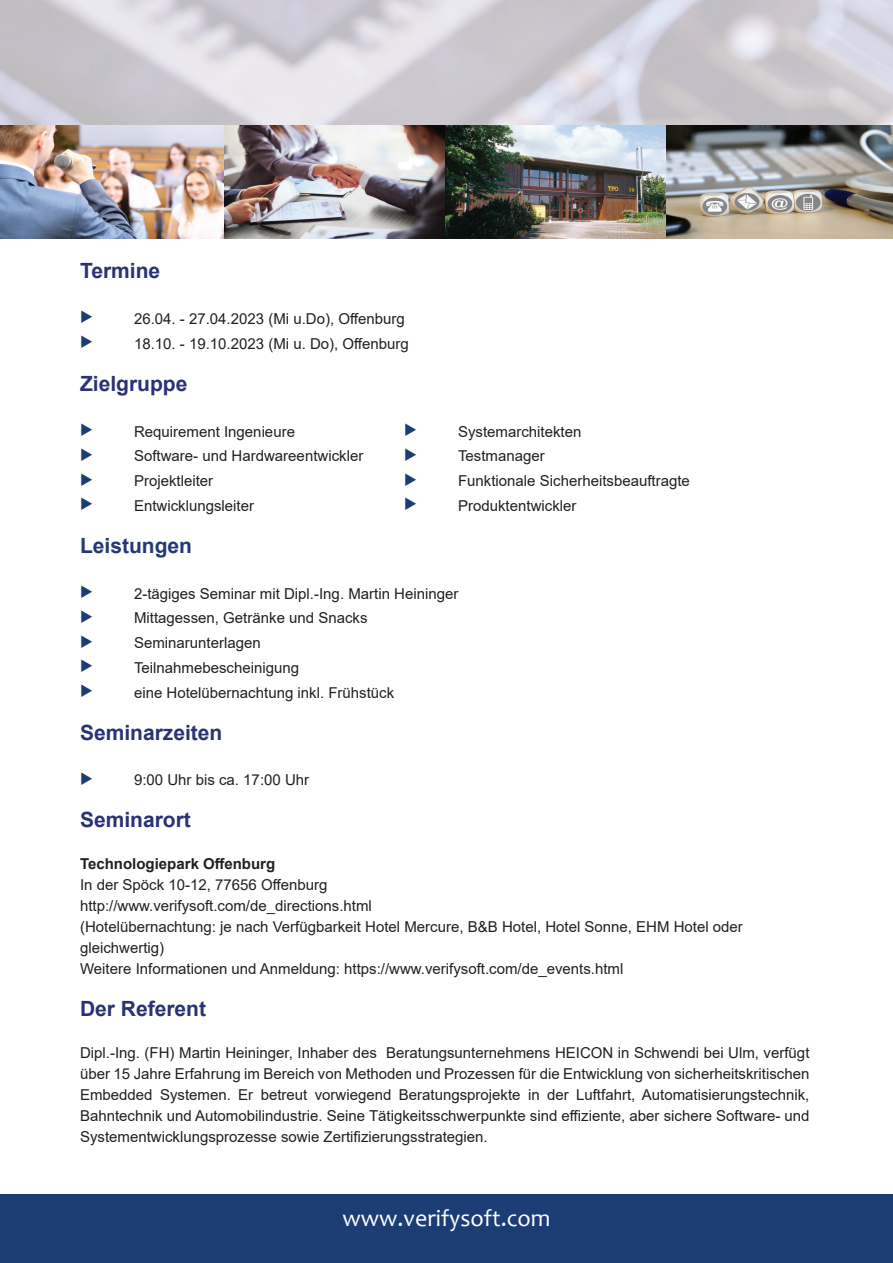
<style>
.page{position:relative;width:893px;height:1263px;background:#fff}
.page>*{position:absolute;margin:0;border:0;box-sizing:border-box;transform-origin:0 0}
.t1{font:24px "Candara";color:#fff}
.t2{font:700 21px "Arial";color:#2a3276}
.t3{font:700 21px "Arial";color:#243875}
.t4{font:15px/21px "Arial";color:#231f20}
.t5{font:700 15px "Arial";color:#231f20}
</style>
<div class="page">
<img style="left:0;top:162px;width:893px;height:76px">
<img style="left:0;top:0;width:893px;height:162px">
<div style="left:0;top:1194px;width:893px;height:69px;background:#1b3d74"></div>
<h2 class="t2" style="left:80px;top:256px;width:82px">Termine</h2>
<p class="t4" style="left:134px;top:308px;width:272px">26.04. - 27.04.2023 (Mi u.Do), Offenburg</p>
<p class="t4" style="left:134px;top:333px;width:276px">18.10. - 19.10.2023 (Mi u. Do), Offenburg</p>
<h2 class="t2" style="left:80px;top:369px;width:109px">Zielgruppe</h2>
<p class="t4" style="left:134px;top:421px;width:162px">Requirement Ingenieure</p>
<p class="t4" style="left:458px;top:421px;width:125px">Systemarchitekten</p>
<p class="t4" style="left:134px;top:445px;width:231px">Software- und Hardwareentwickler</p>
<p class="t4" style="left:458px;top:445px;width:88px">Testmanager</p>
<p class="t4" style="left:134px;top:470px;width:81px">Projektleiter</p>
<p class="t4" style="left:458px;top:470px;width:233px">Funktionale Sicherheitsbeauftragte</p>
<p class="t4" style="left:134px;top:495px;width:122px">Entwicklungsleiter</p>
<p class="t4" style="left:458px;top:495px;width:120px">Produktentwickler</p>
<h2 class="t3" style="left:80px;top:531px;width:114px">Leistungen</h2>
<p class="t4" style="left:134px;top:583px;width:326px">2-tägiges Seminar mit Dipl.-Ing. Martin Heininger</p>
<p class="t4" style="left:134px;top:607px;width:235px">Mittagessen, Getränke und Snacks</p>
<p class="t4" style="left:134px;top:632px;width:128px">Seminarunterlagen</p>
<p class="t4" style="left:134px;top:657px;width:167px">Teilnahmebescheinigung</p>
<p class="t4" style="left:134px;top:682px;width:262px">eine Hotelübernachtung inkl. Frühstück</p>
<h2 class="t2" style="left:80px;top:717px;width:144px">Seminarzeiten</h2>
<p class="t4" style="left:134px;top:769px;width:177px">9:00 Uhr bis ca. 17:00 Uhr</p>
<h2 class="t2" style="left:80px;top:805px;width:112px">Seminarort</h2>
<p class="t5" style="left:80px;top:853px;width:197px">Technologiepark Offenburg</p>
<p class="t4" style="left:80px;top:874px;width:664px">In der Spöck 10-12, 77656 Offenburg<br>http://www.verifysoft.com/de_directions.html<br>(Hotelübernachtung: je nach Verfügbarkeit Hotel Mercure, B&amp;B Hotel, Hotel Sonne, EHM Hotel oder gleichwertig)<br>Weitere Informationen und Anmeldung: https://www.verifysoft.com/de_events.html</p>
<h2 class="t2" style="left:80px;top:994px;width:128px">Der Referent</h2>
<p class="t4" style="left:80px;top:1042px;width:731px;text-align:justify">Dipl.-Ing. (FH) Martin Heininger, Inhaber des Beratungsunternehmens HEICON in Schwendi bei Ulm, verfügt über 15 Jahre Erfahrung im Bereich von Methoden und Prozessen für die Entwicklung von sicherheitskritischen Embedded Systemen. Er betreut vorwiegend Beratungsprojekte in der Luftfahrt, Automatisierungstechnik, Bahntechnik und Automobilindustrie. Seine Tätigkeitsschwerpunkte sind effiziente, aber sichere Software- und Systementwicklungsprozesse sowie Zertifizierungsstrategien.</p>
<h1 class="t1" style="left:342px;top:1203px;width:210px">www.verifysoft.com</h1>
</div>
